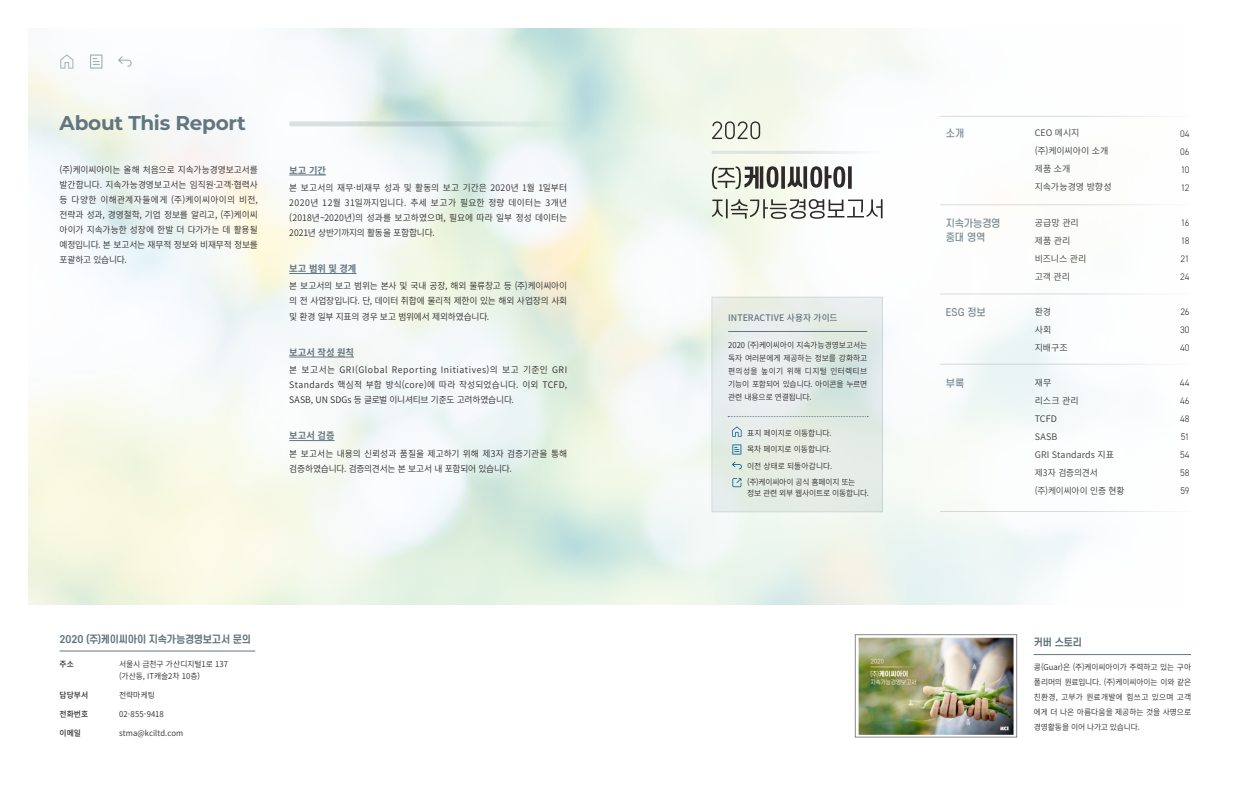
<style>
.page{position:relative;width:1248px;height:794px;background:#fff}
.page>*{position:absolute;margin:0;border:0;box-sizing:border-box;transform-origin:0 0}
.t1{font:700 20px "Montserrat";letter-spacing:-.015em;color:#637680}
.t2{font:700 10px "S Core Dream 6";letter-spacing:-.035em;color:#637680}
.t3{font:500 10px/14px "S Core Dream 5";letter-spacing:-.025em;color:#637680}
.t4{font:300 9.5px "DIN2014";letter-spacing:.01em;color:#2d2a29}
.t5{font:700 9.5px "Noto Sans CJ Kkr";color:#637680}
.t6{font:600 9px/15px "Noto Sans CJ Kkr";letter-spacing:-.005em;color:#2d2a29;text-align:justify}
.t7{font:500 9px "Noto Sans CJ Kkr";letter-spacing:.01em;color:#637680}
.t8{font:600 8px/15px "Noto Sans CJ Kkr";color:#2d2a29}
.t9{font:600 8px "Noto Sans CJ Kkr";letter-spacing:-.03em;color:#2d2a29}
.t10{font:500 8px "Noto Sans CJ Kkr";color:#2d2a29}
</style>
<div class="page">
<img style="left:28px;top:28px;width:1105px;height:576px">
<hr style="left:289px;top:175px;width:37px;height:1px;background:#637680">
<hr style="left:289px;top:273px;width:67px;height:1px;background:#637680">
<hr style="left:289px;top:357px;width:65px;height:1px;background:#637680">
<hr style="left:289px;top:440px;width:45px;height:1px;background:#637680">
<svg style="left:289px;top:121px;width:278px;height:5px"></svg>
<hr style="left:940px;top:116px;width:256px;height:1px;background:#898989">
<hr style="left:940px;top:204px;width:256px;height:1px;background:#898989">
<hr style="left:940px;top:293px;width:256px;height:1px;background:#898989">
<hr style="left:940px;top:364px;width:256px;height:1px;background:#898989">
<hr style="left:940px;top:511px;width:256px;height:1px;background:#898989">
<hr style="left:60px;top:651px;width:195px;height:1px;background:#637680">
<hr style="left:1033px;top:654px;width:157px;height:1px;background:#637680">
<svg style="left:713px;top:299px;width:167px;height:211px;background:#e3ebe6"></svg>
<hr style="left:728px;top:331px;width:139px;height:1px;background:#637680">
<svg style="left:728px;top:416px;width:140px;height:1px"></svg>
<svg style="left:731px;top:461px;width:10px;height:8px"></svg>
<svg style="left:732px;top:426px;width:9px;height:11px"></svg>
<svg style="left:732px;top:444px;width:9px;height:10px"></svg>
<svg style="left:732px;top:478px;width:9px;height:9px"></svg>
<svg style="left:118px;top:56px;width:14px;height:11px"></svg>
<svg style="left:60px;top:54px;width:13px;height:15px"></svg>
<svg style="left:90px;top:54px;width:12px;height:15px"></svg>
<hr style="left:711px;top:151px;width:170px;height:3px;background:#d0d7d8">
<svg style="left:712px;top:199px;width:170px;height:20px"></svg>
<svg style="left:711px;top:166px;width:140px;height:23px"></svg>
<svg style="left:712px;top:121px;width:48px;height:18px"></svg>
<img style="left:858px;top:637px;width:156px;height:98px">
<div style="left:855px;top:634px;width:161px;height:103px;border:1px solid #898989"></div>
<h1 class="t1" style="left:60px;top:109px;width:188px">About This Report</h1>
<p class="t6" style="left:60px;top:162px;width:200px">(주)케이씨아이는 올해 처음으로 지속가능경영보고서를 발간합니다. 지속가능경영보고서는 임직원·고객·협력사 등 다양한 이해관계자들에게 (주)케이씨아이의 비전, 전략과 성과, 경영철학, 기업 정보를 알리고, (주)케이씨 아이가 지속가능한 성장에 한발 더 다가가는 데 활용될 예정입니다. 본 보고서는 재무적 정보와 비재무적 정보를 포괄하고 있습니다.</p>
<p class="t5" style="left:289px;top:165px;width:38px">보고 기간</p>
<p class="t6" style="left:289px;top:180px;width:279px">본 보고서의 재무·비재무 성과 및 활동의 보고 기간은 2020년 1월 1일부터 2020년 12월 31일까지입니다. 추세 보고가 필요한 정량 데이터는 3개년 (2018년~2020년)의 성과를 보고하였으며, 필요에 따라 일부 정성 데이터는 2021년 상반기까지의 활동을 포함합니다.</p>
<p class="t5" style="left:289px;top:263px;width:69px">보고 범위 및 경계</p>
<p class="t6" style="left:289px;top:279px;width:279px">본 보고서의 보고 범위는 본사 및 국내 공장, 해외 물류창고 등 (주)케이씨아이 의 전 사업장입니다. 단, 데이터 취합에 물리적 제한이 있는 해외 사업장의 사회 및 환경 일부 지표의 경우 보고 범위에서 제외하였습니다.</p>
<p class="t5" style="left:289px;top:347px;width:66px">보고서 작성 원칙</p>
<p class="t6" style="left:289px;top:362px;width:279px">본 보고서는 GRI(Global Reporting Initiatives)의 보고 기준인 GRI Standards 핵심적 부합 방식(core)에 따라 작성되었습니다. 이외 TCFD, SASB, UN SDGs 등 글로벌 이니셔티브 기준도 고려하였습니다.</p>
<p class="t5" style="left:289px;top:430px;width:47px">보고서 검증</p>
<p class="t6" style="left:289px;top:446px;width:279px">본 보고서는 내용의 신뢰성과 품질을 제고하기 위해 제3자 검증기관을 통해 검증하였습니다. 검증의견서는 본 보고서 내 포함되어 있습니다.</p>
<p class="t2" style="left:60px;top:632px;width:193px">2020 (주)케이씨아이 지속가능경영보고서 문의</p>
<p class="t10" style="left:60px;top:659px;width:16px">주소</p>
<p class="t8" style="left:119px;top:658px;width:111px;line-height:12px">서울시 금천구 가산디지털1로 137 (가산동, IT캐슬2차 10층)</p>
<p class="t10" style="left:60px;top:690px;width:30px">담당부서</p>
<p class="t8" style="left:119px;top:687px;width:37px">전략마케팅</p>
<p class="t10" style="left:60px;top:709px;width:30px">전화번호</p>
<p class="t8" style="left:119px;top:706px;width:46px">02-855-9418</p>
<p class="t10" style="left:60px;top:728px;width:23px">이메일</p>
<p class="t8" style="left:119px;top:725px;width:66px">stma@kciltd.com</p>
<p class="t7" style="left:728px;top:313px;width:111px">INTERACTIVE 사용자 가이드</p>
<p class="t8" style="left:728px;top:339px;width:141px;line-height:13px;text-align:justify">2020 (주)케이씨아이 지속가능경영보고서는 독자 여러분에게 제공하는 정보를 강화하고 편의성을 높이기 위해 디지털 인터렉티브 기능이 포함되어 있습니다. 아이콘을 누르면 관련 내용으로 연결됩니다.</p>
<p class="t8" style="left:747px;top:425px;width:110px;line-height:16.3px">표지 페이지로 이동합니다.<br>목차 페이지로 이동합니다.<br>이전 상태로 되돌아갑니다. (주)케이씨아이 공식 홈페이지 또는</p>
<p class="t9" style="left:747px;top:488px;width:123px">정보 관련 외부 웹사이트로 이동합니다.</p>
<p class="t3" style="left:945px;top:126px;width:20px">소개</p>
<p class="t6" style="left:1034px;top:126px;width:46px">CEO 메시지</p>
<p class="t4" style="left:1179px;top:127px;width:11px">04</p>
<p class="t6" style="left:1034px;top:144px;width:75px">(주)케이씨아이 소개</p>
<p class="t4" style="left:1179px;top:145px;width:11px">06</p>
<p class="t6" style="left:1034px;top:162px;width:37px">제품 소개</p>
<p class="t4" style="left:1180px;top:163px;width:10px">10</p>
<p class="t6" style="left:1034px;top:180px;width:78px">지속가능경영 방향성</p>
<p class="t4" style="left:1180px;top:181px;width:10px">12</p>
<p class="t3" style="left:945px;top:216px;width:56px">지속가능경영 중대 영역</p>
<p class="t6" style="left:1034px;top:215px;width:46px">공급망 관리</p>
<p class="t4" style="left:1180px;top:217px;width:10px">16</p>
<p class="t6" style="left:1034px;top:233px;width:37px">제품 관리</p>
<p class="t4" style="left:1180px;top:235px;width:10px">18</p>
<p class="t6" style="left:1034px;top:251px;width:53px">비즈니스 관리</p>
<p class="t4" style="left:1180px;top:253px;width:11px">21</p>
<p class="t6" style="left:1034px;top:269px;width:37px">고객 관리</p>
<p class="t4" style="left:1180px;top:271px;width:11px">24</p>
<p class="t3" style="left:945px;top:305px;width:41px">ESG 정보</p>
<p class="t6" style="left:1034px;top:304px;width:18px">환경</p>
<p class="t4" style="left:1180px;top:306px;width:11px">26</p>
<p class="t6" style="left:1034px;top:322px;width:18px">사회</p>
<p class="t4" style="left:1179px;top:324px;width:11px">30</p>
<p class="t6" style="left:1034px;top:340px;width:34px">지배구조</p>
<p class="t4" style="left:1179px;top:342px;width:11px">40</p>
<p class="t3" style="left:945px;top:376px;width:20px">부록</p>
<p class="t6" style="left:1034px;top:375px;width:18px">재무</p>
<p class="t4" style="left:1179px;top:377px;width:11px">44</p>
<p class="t6" style="left:1034px;top:393px;width:45px">리스크 관리</p>
<p class="t4" style="left:1179px;top:395px;width:11px">46</p>
<p class="t6" style="left:1034px;top:411px;width:24px">TCFD</p>
<p class="t4" style="left:1179px;top:413px;width:11px">48</p>
<p class="t6" style="left:1034px;top:429px;width:24px">SASB</p>
<p class="t4" style="left:1180px;top:431px;width:10px">51</p>
<p class="t6" style="left:1034px;top:447px;width:81px">GRI Standards 지표</p>
<p class="t4" style="left:1179px;top:449px;width:11px">54</p>
<p class="t6" style="left:1034px;top:465px;width:64px">제3자 검증의견서</p>
<p class="t4" style="left:1179px;top:467px;width:11px">58</p>
<p class="t6" style="left:1034px;top:483px;width:91px">(주)케이씨아이 인증 현황</p>
<p class="t4" style="left:1180px;top:485px;width:11px">59</p>
<p class="t2" style="left:1033px;top:635px;width:50px">커버 스토리</p>
<p class="t8" style="left:1033px;top:660px;width:159px;text-align:justify">콩(Guar)은 (주)케이씨아이가 주력하고 있는 구아 폴리머의 원료입니다. (주)케이씨아이는 이와 같은 친환경, 고부가 원료개발에 힘쓰고 있으며 고객 에게 더 나은 아름다움을 제공하는 것을 사명으로 경영활동을 이어 나가고 있습니다.</p>
</div>
